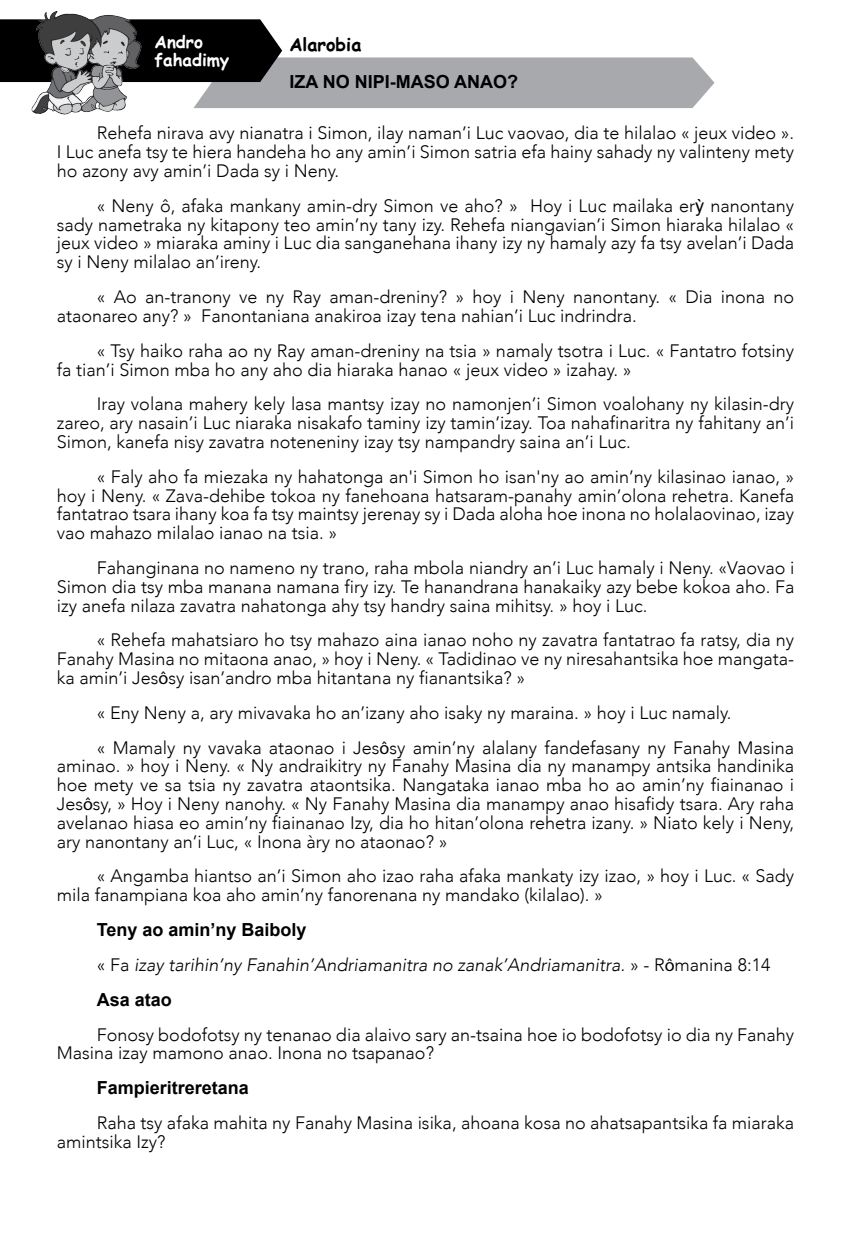
<style>
.page{position:relative;width:851px;height:1248px;background:#fff}
.page>*{position:absolute;margin:0;border:0;box-sizing:border-box;transform-origin:0 0}
.t1{font:300 18px/18.8px "Avenir";color:#000001;text-align:justify}
.t2{font:italic 300 18px "Avenir";color:#000001}
.t3{font:700 18px "Arial";color:#000001}
.t4{font:700 18px "Comic Sans MS";color:#000001}
.t5{font:700 17px/18px "Comic Sans MS";color:#fff}
.s1{font-family:"Arial";font-weight:400}
.s2{font-family:"Myriad Pro";font-weight:400}
.s3{font-style:normal}
.s4{font-family:"Myriad Pro";font-weight:400;font-style:normal}
</style>
<div class="page">
<svg style="left:0;top:19px;width:714px;height:89px"></svg>
<img style="left:32px;top:11px;width:109px;height:103px">
<p class="t5" style="left:155px;top:32px;width:76px">Andro fahadimy</p>
<p class="t4" style="left:289px;top:31px;width:73px">Alarobia</p>
<p class="t3" style="left:289px;top:70px;width:230px">IZA NO NIPI-MASO ANAO?</p>
<p class="t1" style="left:57px;top:124px;width:739px;text-indent:40px">Rehefa nirava avy nianatra i Simon, ilay naman’i Luc vaovao, dia te hilalao « jeux video ».<br>I Luc anefa tsy te hiera handeha ho any amin’i Simon satria efa hainy sahady ny valinteny mety ho azony avy amin’i Dada sy i Neny.</p>
<p class="t1" style="left:57px;top:196px;width:739px;text-indent:40px">« Neny ô, afaka mankany amin-dry Simon ve aho? » Hoy i Luc mailaka er<span class="s1">ỳ</span> nanontany sady nametraka ny kitapony teo amin’ny tany izy. Rehefa niangavian’i Simon hiaraka hilalao « jeux video » miaraka aminy i Luc dia sanganehana ihany izy ny hamaly azy fa tsy avelan’i Dada sy i Neny milalao an’ireny.</p>
<p class="t1" style="left:57px;top:287px;width:739px;text-indent:40px">« Ao an-tranony ve ny Ray aman-dreniny? » hoy i Neny nanontany. « Dia inona no ataonareo any? » Fanontaniana anakiroa izay tena nahian’i Luc indrindra.</p>
<p class="t1" style="left:57px;top:341px;width:739px;text-indent:40px">« Tsy haiko raha ao ny Ray aman-dreniny na tsia » namaly tsotra i Luc. « Fantatro fotsiny fa tian’i Simon mba ho any aho dia hiaraka hanao « jeux video » izahay. »</p>
<p class="t1" style="left:57px;top:395px;width:739px;text-indent:40px">Iray volana mahery kely lasa mantsy izay no namonjen’i Simon voalohany ny kilasin-dry zareo, ary nasain’i Luc niaraka nisakafo taminy izy tamin’izay. Toa nahafinaritra ny fahitany an’i Simon, kanefa nisy zavatra noteneniny izay tsy nampandry saina an’i Luc.</p>
<p class="t1" style="left:57px;top:467px;width:739px;text-indent:40px">« Faly aho fa miezaka ny hahatonga an'i Simon ho isan'ny ao amin’ny kilasinao ianao, » hoy i Neny. « Zava-dehibe tokoa ny fanehoana hatsaram-panahy amin’olona rehetra. Kanefa fantatrao tsara ihany koa fa tsy maintsy jerenay sy i Dada aloha hoe inona no holalaovinao, izay vao mahazo milalao ianao na tsia. »</p>
<p class="t1" style="left:57px;top:558px;width:739px;text-indent:40px">Fahanginana no nameno ny trano, raha mbola niandry an’i Luc hamaly i Neny. «Vaovao i Simon dia tsy mba manana namana firy izy. Te hanandrana hanakaiky azy bebe kokoa aho. Fa izy anefa nilaza zavatra nahatonga ahy tsy handry saina mihitsy. » hoy i Luc.</p>
<p class="t1" style="left:57px;top:630px;width:739px;text-indent:40px">« Rehefa mahatsiaro ho tsy mahazo aina ianao noho ny zavatra fantatrao fa ratsy, dia ny Fanahy Masina no mitaona anao, » hoy i Neny. « Tadidinao ve ny niresahantsika hoe mangata&shy;ka amin’i Jes<span class="s2">ô</span>sy isan’andro mba hitantana ny fianantsika? »</p>
<p class="t1" style="left:97px;top:695px;width:699px;line-height:34.8px">« Eny Neny a, ary mivavaka ho an’izany aho isaky ny maraina. » hoy i Luc namaly.<br>« Mamaly ny vavaka ataonao i Jes<span class="s2">ô</span>sy amin’ny alalany fandefasany ny Fanahy Masina</p>
<p class="t1" style="left:57px;top:756px;width:739px">aminao. » hoy i Neny. « Ny andraikitry ny Fanahy Masina dia ny manampy antsika handinika hoe mety ve sa tsia ny zavatra ataontsika. Nangataka ianao mba ho ao amin’ny fiainanao i Jes<span class="s2">ô</span>sy, » Hoy i Neny nanohy. « Ny Fanahy Masina dia manampy anao hisafidy tsara. Ary raha avelanao hiasa eo amin’ny fiainanao Izy, dia ho hitan’olona rehetra izany. » Niato kely i Neny, ary nanontany an’i Luc, « Inona àry no ataonao? »</p>
<p class="t1" style="left:57px;top:866px;width:739px;text-indent:40px">« Angamba hiantso an’i Simon aho izao raha afaka mankaty izy izao, » hoy i Luc. « Sady mila fanampiana koa aho amin’ny fanorenana ny mandako (kilalao). »</p>
<p class="t3" style="left:97px;top:917px;width:211px">Teny ao amin’ny Baiboly</p>
<p class="t2" style="left:97px;top:953px;width:675px"><span class="s3">« Fa</span> izay tarihin’ny Fanahin’Andriamanitra no zanak’Andriamanitra. <span class="s3">» - R</span><span class="s4">ô</span><span class="s3">manina 8:14</span></p>
<p class="t3" style="left:97px;top:987px;width:77px">Asa atao</p>
<p class="t1" style="left:57px;top:1024px;width:739px;text-indent:40px">Fonosy bodofotsy ny tenanao dia alaivo sary an-tsaina hoe io bodofotsy io dia ny Fanahy<br>Masina izay mamono anao. Inona no tsapanao?</p>
<p class="t3" style="left:97px;top:1075px;width:154px">Fampieritreretana</p>
<p class="t1" style="left:57px;top:1113px;width:739px;text-indent:40px">Raha tsy afaka mahita ny Fanahy Masina isika, ahoana kosa no ahatsapantsika fa miaraka amintsika Izy?</p>
</div>
